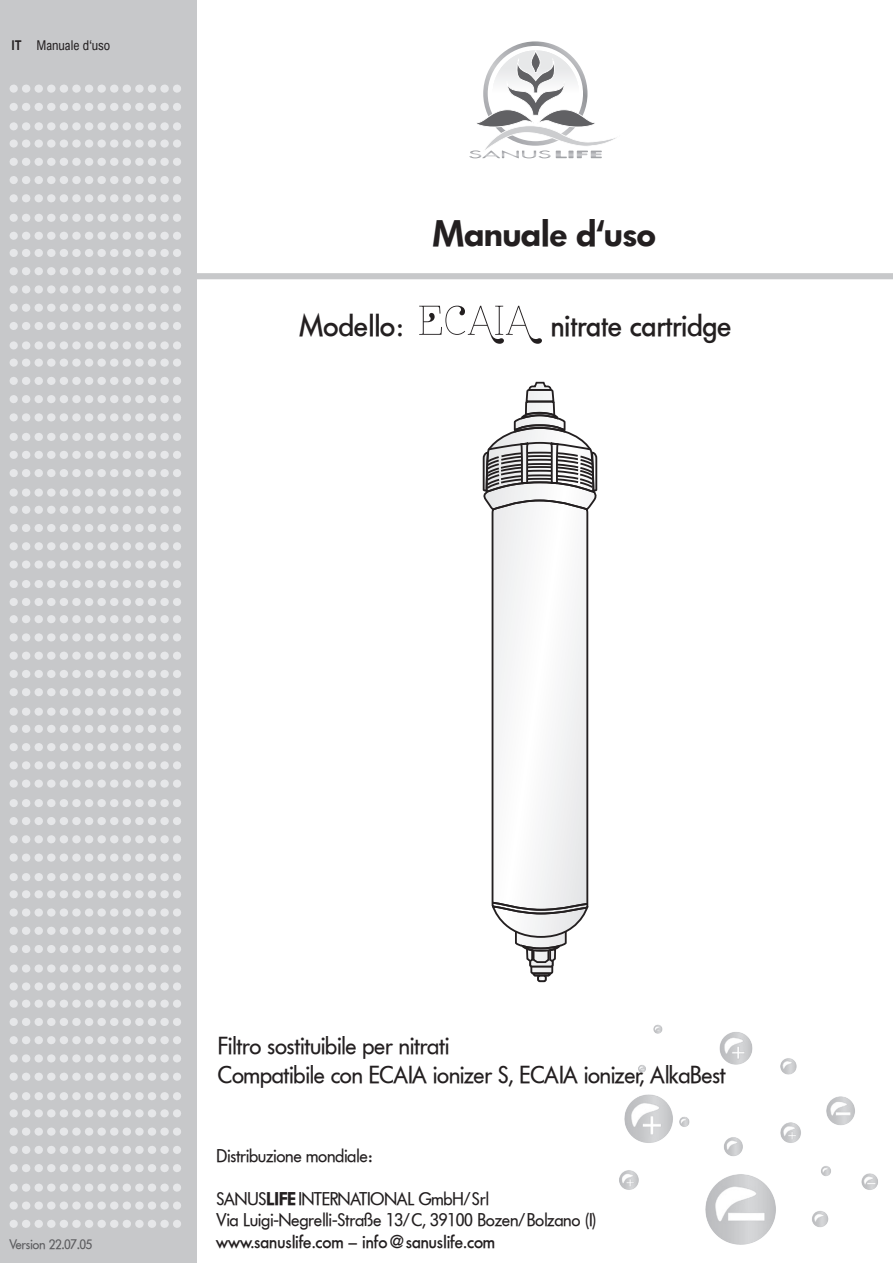
<style>
.page{position:relative;width:893px;height:1263px;background:#fff}
.page>*{position:absolute;margin:0;border:0;box-sizing:border-box;transform-origin:0 0}
.t1{font:500 36px "Futon";color:#231f20}
.t2{font:30.3px "Futon Medium Normal";color:#231f20}
.t3{font:24px/28.8px "Futon Normal";color:#231f20}
.t4{font:18px/21.6px "Futon Normal";color:#231f20}
.t5{font:18px "Futon Medium Normal";color:#231f20}
.t6{font:13.5px "Futon Normal";color:#5c5c5f}
.t7{font:13.5px "Arial Nova Cond";color:#231f20;scale:.95 1}
.s1{font-family:"Arial Nova";font-weight:700}
.s2{font-family:"Futon";font-weight:500}
</style>
<div class="page">
<img style="left:653px;top:1024px;width:81px;height:38px">
<div style="left:151px;top:273px;width:742px;height:6px;background:#c7c8ca"></div>
<div style="left:0;top:0;width:197px;height:1263px;background:#c7c8ca"></div>
<svg style="left:469px;top:41px;width:147px;height:117px"></svg>
<svg style="left:419px;top:306px;width:123px;height:38px"></svg>
<svg style="left:26px;top:1220px;width:143px;height:8px"></svg>
<svg style="left:26px;top:835px;width:143px;height:8px"></svg>
<svg style="left:26px;top:1201px;width:143px;height:9px"></svg>
<svg style="left:26px;top:817px;width:143px;height:8px"></svg>
<svg style="left:26px;top:451px;width:143px;height:8px"></svg>
<svg style="left:26px;top:982px;width:143px;height:8px"></svg>
<svg style="left:26px;top:598px;width:143px;height:8px"></svg>
<svg style="left:26px;top:232px;width:143px;height:8px"></svg>
<svg style="left:26px;top:1164px;width:143px;height:8px"></svg>
<svg style="left:26px;top:779px;width:143px;height:9px"></svg>
<svg style="left:26px;top:413px;width:143px;height:8px"></svg>
<svg style="left:26px;top:945px;width:143px;height:8px"></svg>
<svg style="left:26px;top:560px;width:143px;height:9px"></svg>
<svg style="left:26px;top:194px;width:143px;height:8px"></svg>
<svg style="left:26px;top:1072px;width:143px;height:9px"></svg>
<svg style="left:26px;top:688px;width:143px;height:8px"></svg>
<svg style="left:26px;top:322px;width:143px;height:8px"></svg>
<svg style="left:26px;top:853px;width:143px;height:9px"></svg>
<svg style="left:26px;top:469px;width:143px;height:8px"></svg>
<svg style="left:26px;top:103px;width:143px;height:8px"></svg>
<svg style="left:26px;top:1127px;width:143px;height:9px"></svg>
<svg style="left:26px;top:743px;width:143px;height:8px"></svg>
<svg style="left:26px;top:377px;width:143px;height:8px"></svg>
<svg style="left:26px;top:908px;width:143px;height:9px"></svg>
<svg style="left:26px;top:524px;width:143px;height:8px"></svg>
<svg style="left:26px;top:158px;width:143px;height:8px"></svg>
<svg style="left:26px;top:1036px;width:143px;height:8px"></svg>
<svg style="left:26px;top:652px;width:143px;height:8px"></svg>
<svg style="left:26px;top:285px;width:143px;height:9px"></svg>
<svg style="left:26px;top:999px;width:143px;height:9px"></svg>
<svg style="left:26px;top:615px;width:143px;height:8px"></svg>
<svg style="left:26px;top:249px;width:143px;height:8px"></svg>
<svg style="left:26px;top:1018px;width:143px;height:8px"></svg>
<svg style="left:26px;top:633px;width:143px;height:8px"></svg>
<svg style="left:26px;top:267px;width:143px;height:8px"></svg>
<svg style="left:26px;top:1183px;width:143px;height:9px"></svg>
<svg style="left:26px;top:799px;width:143px;height:8px"></svg>
<svg style="left:26px;top:433px;width:143px;height:8px"></svg>
<svg style="left:26px;top:964px;width:143px;height:8px"></svg>
<svg style="left:26px;top:580px;width:143px;height:8px"></svg>
<svg style="left:26px;top:214px;width:143px;height:8px"></svg>
<svg style="left:26px;top:1092px;width:143px;height:8px"></svg>
<svg style="left:26px;top:708px;width:143px;height:8px"></svg>
<svg style="left:26px;top:341px;width:143px;height:8px"></svg>
<svg style="left:26px;top:873px;width:143px;height:8px"></svg>
<svg style="left:26px;top:488px;width:143px;height:9px"></svg>
<svg style="left:26px;top:122px;width:143px;height:8px"></svg>
<svg style="left:26px;top:1146px;width:143px;height:8px"></svg>
<svg style="left:26px;top:761px;width:143px;height:8px"></svg>
<svg style="left:26px;top:395px;width:143px;height:8px"></svg>
<svg style="left:26px;top:927px;width:143px;height:8px"></svg>
<svg style="left:26px;top:542px;width:143px;height:8px"></svg>
<svg style="left:26px;top:176px;width:143px;height:8px"></svg>
<svg style="left:26px;top:1054px;width:143px;height:8px"></svg>
<svg style="left:26px;top:670px;width:143px;height:8px"></svg>
<svg style="left:26px;top:304px;width:143px;height:8px"></svg>
<svg style="left:26px;top:85px;width:143px;height:8px"></svg>
<svg style="left:26px;top:1109px;width:143px;height:8px"></svg>
<svg style="left:26px;top:725px;width:143px;height:8px"></svg>
<svg style="left:26px;top:359px;width:143px;height:8px"></svg>
<svg style="left:26px;top:890px;width:143px;height:8px"></svg>
<svg style="left:26px;top:506px;width:143px;height:8px"></svg>
<svg style="left:26px;top:139px;width:143px;height:9px"></svg>
<svg style="left:482px;top:381px;width:116px;height:598px"></svg>
<div style="left:537px;top:975px;width:10px;height:7px;border:2px solid #231f20;border-radius:2px"></div>
<p class="t7" style="left:12px;top:37px;width:106px"><span class="s1">IT</span> Manuale d‘uso</p>
<h1 class="t1" style="left:433px;top:213px;width:225px">Manuale d'uso</h1>
<h2 class="t2" style="left:301px;top:308px;width:104px">Modello:</h2>
<h2 class="t2" style="left:551px;top:308px;width:182px">nitrate cartridge</h2>
<p class="t6" style="left:10px;top:1236px;width:84px">Version 22.07.05</p>
<h3 class="t3" style="left:218px;top:1031px;width:509px">Filtro sostituibile per nitrati<br>Compatibile con ECAIA ionizer S, ECAIA ionizer, AlkaBest</h3>
<p class="t4" style="left:217px;top:1144px;width:157px">Distribuzione mondiale:</p>
<p class="t4" style="left:217px;top:1187px;width:381px">SANUS<span class="s2">LIFE</span> INTERNATIONAL GmbH/Srl<br>Via Luigi-Negrelli-Straße 13/C, 39100 Bozen/Bolzano (I)</p>
<p class="t5" style="left:217px;top:1231px;width:280px">www.sanuslife.com – info@sanuslife.com</p>
</div>
